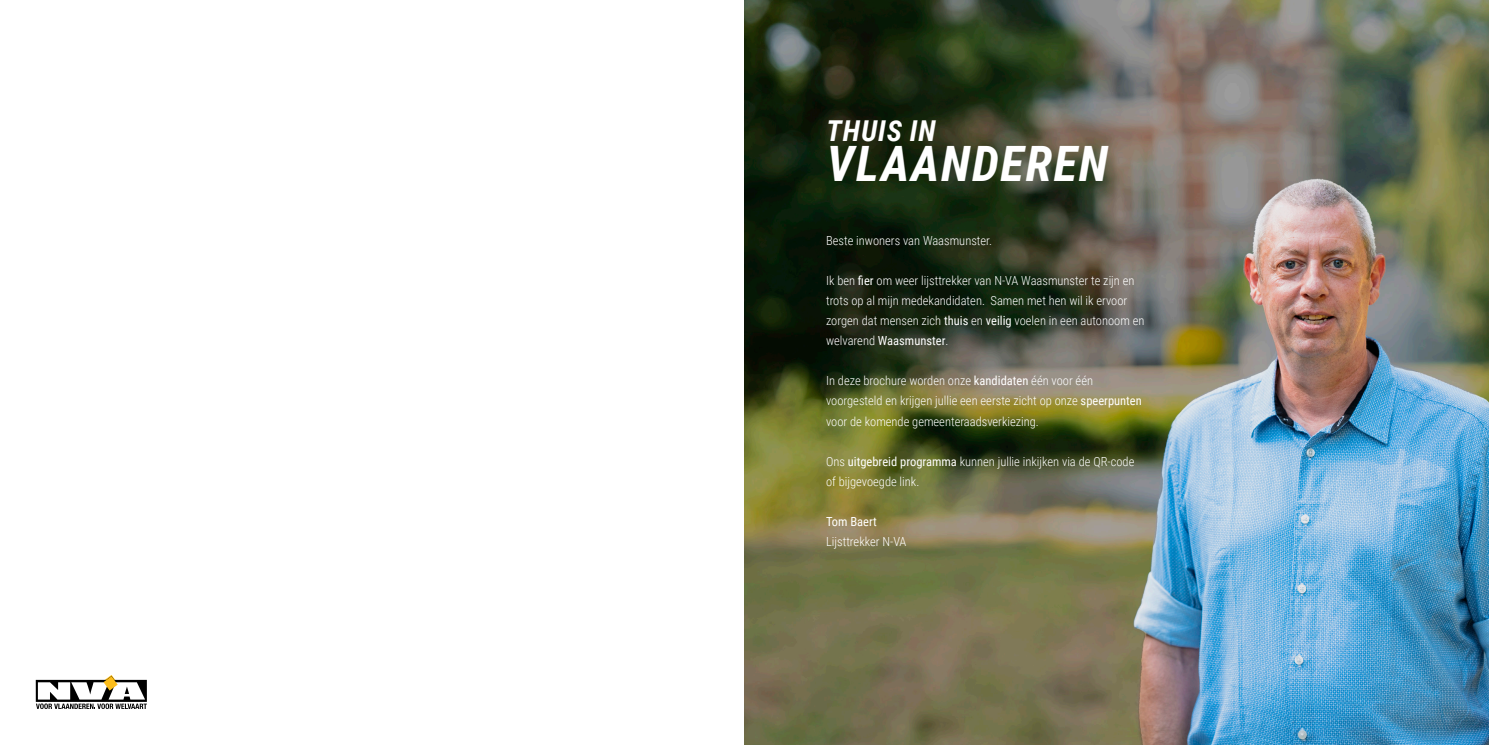
<style>
.page{position:relative;width:1489px;height:745px;background:#fff}
.page>*{position:absolute;margin:0;border:0;box-sizing:border-box;transform-origin:0 0}
.t1{font:italic 700 48.75px "Roboto Condensed";letter-spacing:.035em;color:#fff}
.t2{font:italic 700 28.75px "Roboto Condensed";letter-spacing:.035em;color:#fff}
.t3{font:300 12.5px/20px "Roboto Condensed";color:#fff}
.t4{font:12.5px "Roboto Condensed";color:#fff}
.s1{font-weight:400}
</style>
<div class="page">
<img style="left:744px;top:0;width:744px;height:744px">
<svg style="left:36px;top:675px;width:111px;height:33px"></svg>
<p class="t2" style="left:826px;top:110px;width:111px">THUIS IN</p>
<p class="t1" style="left:826px;top:129px;width:282px">VLAANDEREN</p>
<p class="t3" style="left:826px;top:230px;width:168px">Beste inwoners van Waasmunster.</p>
<p class="t3" style="left:826px;top:270px;width:320px">Ik ben <span class="s1">fier</span> om weer lijsttrekker van N-VA Waasmunster te zijn en trots op al mijn medekandidaten. Samen met hen wil ik ervoor zorgen dat mensen zich <span class="s1">thuis</span> en <span class="s1">veilig</span> voelen in een autonoom en welvarend <span class="s1">Waasmunster</span>.</p>
<p class="t3" style="left:826px;top:370px;width:317px">In deze brochure worden onze <span class="s1">kandidaten</span> één voor één voorgesteld en krijgen jullie een eerste zicht op onze <span class="s1">speerpunten </span>voor de komende gemeenteraadsverkiezing.</p>
<p class="t3" style="left:826px;top:450px;width:310px">Ons <span class="s1">uitgebreid programma</span> kunnen jullie inkijken via de QR-code of bijgevoegde link.</p>
<p class="t4" style="left:826px;top:512px;width:52px">Tom Baert</p>
<p class="t3" style="left:826px;top:530px;width:82px">Lijsttrekker N-VA</p>
</div>
